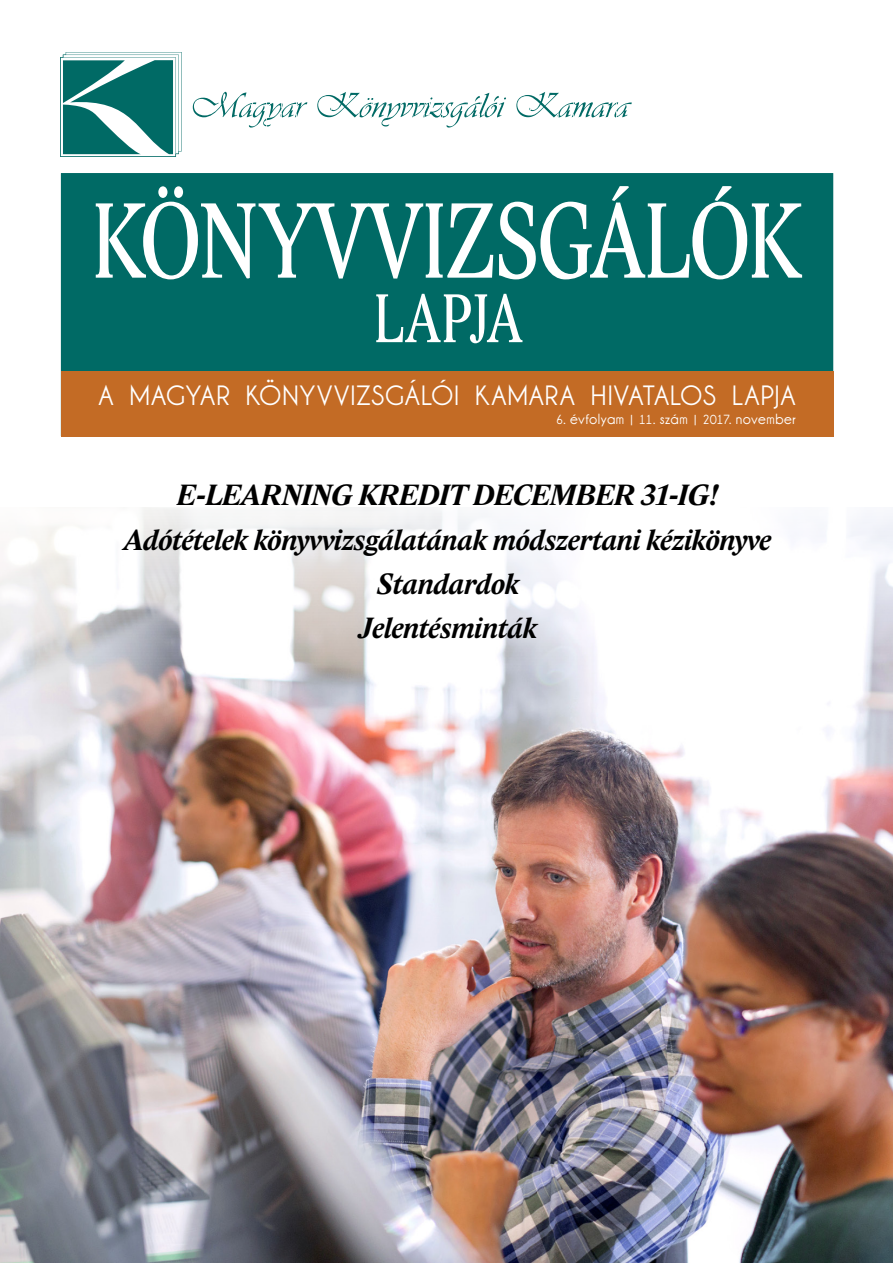
<style>
.page{position:relative;width:893px;height:1263px;background:#fff}
.page>*{position:absolute;margin:0;border:0;box-sizing:border-box;transform-origin:0 0}
.t1{font:109.5px "Lido STF Condensed";letter-spacing:-.015em;color:#fff;scale:.9 1}
.t2{font:70.5px "Lido STF Condensed";letter-spacing:.015em;color:#fff;scale:.9 1}
.t3{font:italic 700 30px "Lido STF";letter-spacing:-.01em;color:#000}
.t4{font:700 28.5px "Champagne&Limousines";letter-spacing:.02em;color:#fff}
.t5{font:700 15px "Champagne&Limousines";letter-spacing:.03em;color:#fff}
.s1{font-size:13.5px}
.s2{font-family:"Lido STF Condensed";font-weight:400;font-size:12px}
</style>
<div class="page">
<img style="left:0;top:507px;width:893px;height:756px">
<div style="left:56px;top:169px;width:782px;height:272px;background:#006a65"></div>
<div style="left:52px;top:164px;width:790px;height:281px;border:9px solid #fff"></div>
<div style="left:61px;top:371px;width:772px;height:65px;background:#c36b25"></div>
<svg style="left:60px;top:52px;width:122px;height:104px"></svg>
<svg style="left:193px;top:92px;width:439px;height:36px"></svg>
<p class="t1" style="left:91px;top:175px;width:792px">KÖNYVVIZSGÁLÓK</p>
<p class="t2" style="left:373px;top:276px;width:165px">LAPJA</p>
<p class="t4" style="left:98px;top:379px;width:699px">A MAGYAR KÖNYVVIZSGÁLÓI KAMARA HIVATALOS LAPJA</p>
<p class="t5" style="left:556px;top:411px;width:241px"><span class="s1">6</span>. évfolyam <span class="s2">|</span> <span class="s1">11</span>. szám <span class="s2">|</span> <span class="s1">2017</span>. november</p>
<p class="t3" style="left:177px;top:477px;width:543px">E-LEARNING KREDIT DECEMBER 31-IG!</p>
<p class="t3" style="left:125px;top:521px;width:647px">Adótételek könyvvizsgálatának módszertani kézikönyve</p>
<p class="t3" style="left:377px;top:566px;width:144px">Standardok</p>
<p class="t3" style="left:359px;top:610px;width:179px">Jelentésminták</p>
</div>
